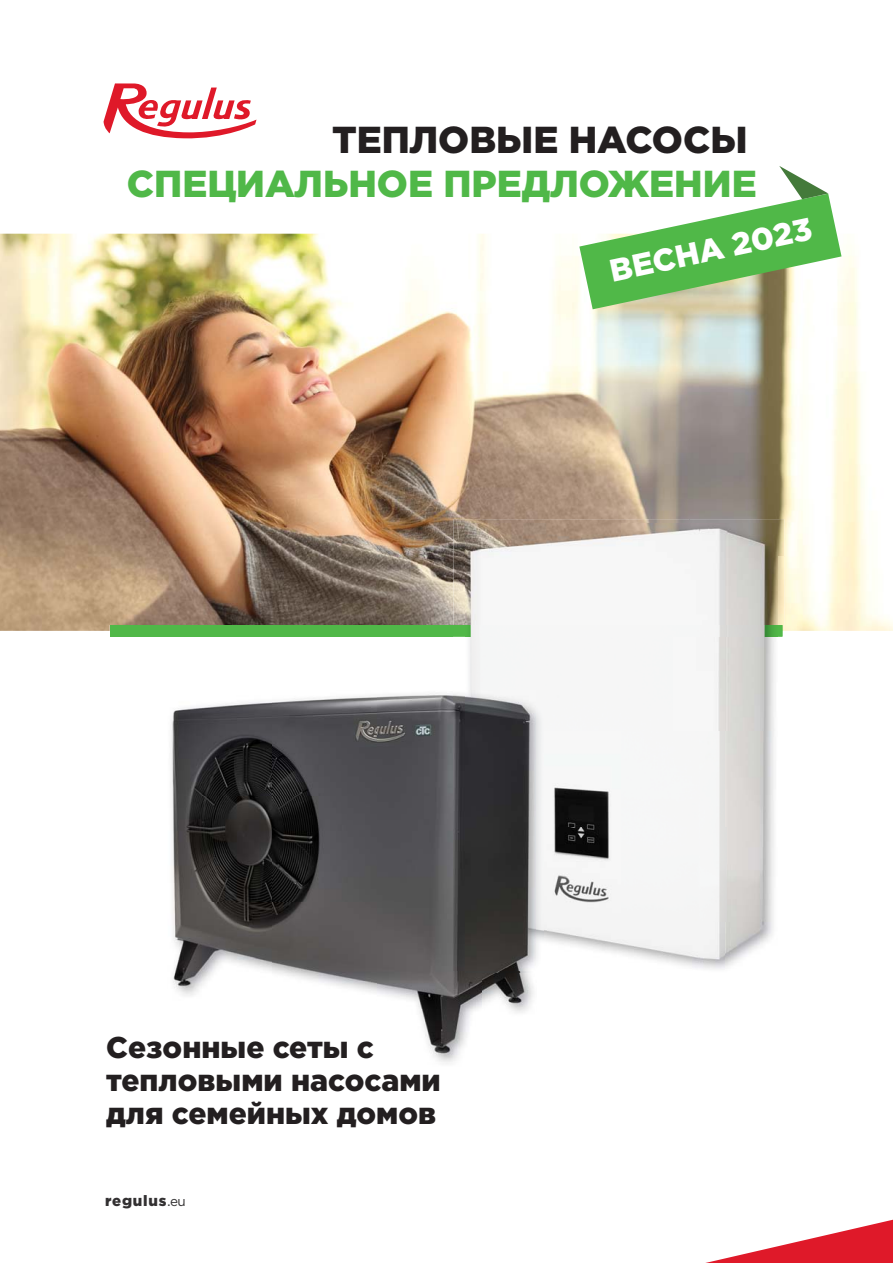
<style>
.page{position:relative;width:893px;height:1263px;background:#fff}
.page>*{position:absolute;margin:0;border:0;box-sizing:border-box;transform-origin:0 0}
.t1{font:900 37.5px "Gotham Pro";color:#50b848}
.t2{font:900 37.5px "Gotham Pro";color:#231f20}
.t3{font:900 31.5px "Gotham Pro";color:#fff}
.t4{font:900 30px/33px "Gotham Pro";color:#231f20}
.t5{font:900 15px "Gotham";letter-spacing:.05em;color:#323031}
.s1{font-weight:400}
.s2{font-weight:400;font-size:13.5px}
</style>
<div class="page">
<svg style="left:104px;top:83px;width:152px;height:56px"></svg>
<svg style="left:705px;top:1219px;width:188px;height:44px"></svg>
<img style="left:0;top:234px;width:893px;height:397px">
<div style="left:110px;top:625px;width:672px;height:12px;background:#50b848"></div>
<img style="left:543px;top:732px;width:231px;height:237px">
<img style="left:778px;top:556px;width:6px;height:81px">
<img style="left:453px;top:519px;width:331px;height:37px">
<img style="left:453px;top:556px;width:13px;height:69px">
<img style="left:453px;top:625px;width:329px;height:12px">
<img style="left:466px;top:524px;width:312px;height:208px">
<img style="left:535px;top:690px;width:8px;height:272px">
<img style="left:466px;top:687px;width:69px;height:284px">
<img style="left:171px;top:693px;width:282px;height:210px">
<img style="left:172px;top:903px;width:311px;height:159px">
<img style="left:483px;top:971px;width:51px;height:42px">
<img style="left:453px;top:694px;width:13px;height:276px">
<svg style="left:579px;top:166px;width:262px;height:143px"></svg>
<p class="t2" style="left:332px;top:126px;width:417px">ТЕПЛОВЫЕ НАСОСЫ</p>
<p class="t1" style="left:127px;top:170px;width:631px">СПЕЦИАЛЬНОЕ ПРЕДЛОЖЕНИЕ</p>
<p class="t3" style="left:608px;top:260px;width:207px;rotate:-12deg">ВЕСНА 2023</p>
<p class="t4" style="left:106px;top:1033px;width:336px">Сезонные сеты с тепловыми насосами для семейных домов</p>
<p class="t5" style="left:105px;top:1195px;width:82px">regulus<span class="s1">.</span><span class="s2">eu</span></p>
</div>
